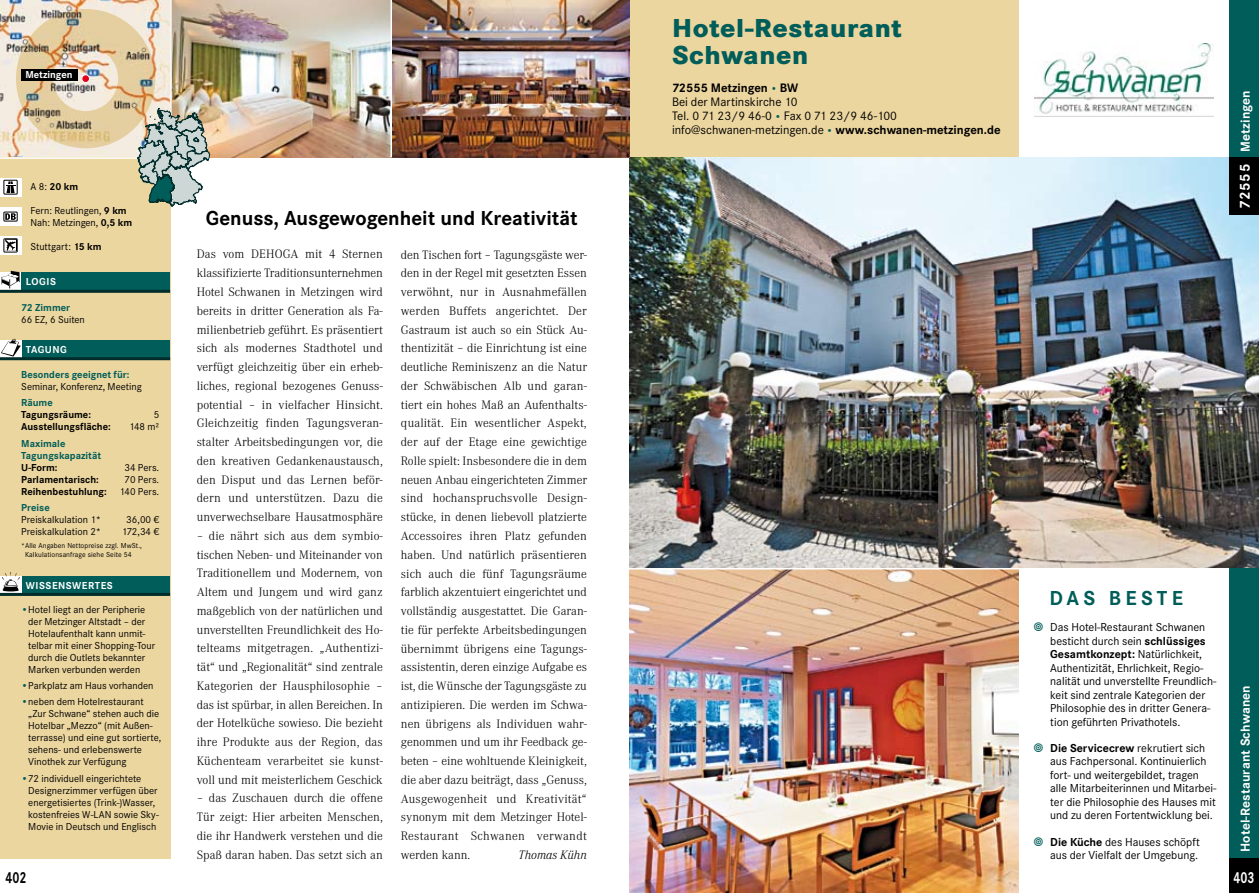
<style>
.page{position:relative;width:1259px;height:893px;background:#fff}
.page>*{position:absolute;margin:0;border:0;box-sizing:border-box;transform-origin:0 0}
.t1{font:800 27px/27px "Corporate S";letter-spacing:.025em;color:#005d59}
.t2{font:700 21px "Corporate S";color:#000}
.t3{font:700 21px "Corporate S";letter-spacing:.2em;color:#005d59}
.t4{font:700 16.5px "Corporate S";color:#fff;scale:.75 1}
.t5{font:700 16.5px "Corporate S";color:#000;scale:.75 1}
.t6{font:700 15px "Corporate S";letter-spacing:.05em;color:#fff}
.t7{font:700 13.5px "Corporate S";letter-spacing:.01em;color:#fff}
.t8{font:300 12.75px/18.8px "Corporate A";color:#000;text-align:justify}
.t9{font:12.75px/13.8px "Corporate S";color:#000}
.t10{font:italic 300 12.75px "Corporate A";color:#000}
.t11{font:12px/13.5px "Corporate S";color:#000}
.t12{font:10.5px/12px "Corporate S";color:#000}
.t13{font:700 10.5px/12px "Corporate S";color:#000;text-align:right}
.t14{font:700 10.5px/12px "Corporate S";color:#005d59}
.t15{font:700 10.5px "Corporate S";letter-spacing:.05em;color:#fff}
.t16{font:7.5px/9px "Corporate S";letter-spacing:.01em;color:#000}
.s1{font-weight:400}
.s2{font-weight:700}
.s3{font-weight:700;color:#005d59}
.s4{font-weight:700;font-size:10.5px;color:#005d59}
</style>
<div class="page">
<img style="left:0;top:0;width:402px;height:158px">
<div style="left:1229px;top:0;width:30px;height:893px;background:#005d59"></div>
<div style="left:0;top:157px;width:170px;height:702px;background:#ecd69f"></div>
<img style="left:629px;top:569px;width:389px;height:324px">
<div style="left:1229px;top:859px;width:30px;height:34px;background:#000"></div>
<div style="left:629px;top:0;width:389px;height:169px;background:#ecd69f"></div>
<img style="left:1034px;top:44px;width:179px;height:70px">
<img style="left:629px;top:157px;width:630px;height:411px">
<img style="left:392px;top:0;width:237px;height:157px">
<div style="left:1229px;top:157px;width:30px;height:58px;background:#000"></div>
<div style="left:21px;top:340px;width:149px;height:18px;background:#005d59"></div>
<div style="left:0;top:340px;width:21px;height:18px;background:#fff"></div>
<hr style="left:0;top:357px;width:170px;height:3px;background:#002d2b">
<svg style="left:1px;top:339px;width:20px;height:18px"></svg>
<svg style="left:0;top:207px;width:21px;height:19px"></svg>
<div style="left:3px;top:212px;width:15px;height:9px;border:1px solid #000"></div>
<svg style="left:5px;top:213px;width:11px;height:7px"></svg>
<div style="left:0;top:236px;width:21px;height:19px;background:#fff"></div>
<div style="left:3px;top:238px;width:15px;height:14px;border:1px solid #000"></div>
<svg style="left:5px;top:240px;width:11px;height:11px"></svg>
<div style="left:0;top:178px;width:21px;height:19px;background:#fff"></div>
<div style="left:3px;top:180px;width:15px;height:15px;border:1px solid #000"></div>
<div style="left:21px;top:576px;width:149px;height:18px;background:#005d59"></div>
<svg style="left:0;top:576px;width:21px;height:17px"></svg>
<hr style="left:0;top:593px;width:170px;height:3px;background:#002d2b">
<svg style="left:2px;top:572px;width:18px;height:19px"></svg>
<div style="left:0;top:273px;width:21px;height:18px;background:#d2d9d9"></div>
<div style="left:21px;top:273px;width:149px;height:18px;background:#005d59"></div>
<svg style="left:1px;top:271px;width:19px;height:18px"></svg>
<hr style="left:0;top:290px;width:170px;height:3px;background:#002d2b">
<hr style="left:390px;top:0;width:2px;height:157px;background:#fff">
<hr style="left:0;top:157px;width:171px;height:2px;background:#fff">
<hr style="left:170px;top:0;width:2px;height:151px;background:#fff">
<img style="left:6px;top:9px;width:204px;height:197px">
<p class="t15" style="left:26px;top:69px;width:49px">Metzingen</p>
<p class="t13" style="left:30px;top:181px;width:49px"><span class="s1">A 8:</span> 20 km</p>
<p class="t12" style="left:30px;top:205px;width:103px">Fern: Reutlingen, <span class="s2">9 km<br></span>Nah: Metzingen, <span class="s2">0,5 km</span></p>
<p class="t12" style="left:30px;top:241px;width:73px">Stuttgart: <span class="s2">15 km</span></p>
<p class="t15" style="left:26px;top:276px;width:32px">logis</p>
<p class="t14" style="left:21px;top:302px;width:50px">72 Zimmer</p>
<p class="t12" style="left:21px;top:314px;width:65px">66 EZ, 6 Suiten</p>
<p class="t15" style="left:26px;top:343px;width:8px">Tagu</p>
<p class="t15" style="left:53px;top:343px;width:15px">ng</p>
<p class="t14" style="left:21px;top:369px;width:110px">Besonders geeignet für:</p>
<p class="t12" style="left:21px;top:381px;width:122px">Seminar, Konferenz, Meeting</p>
<p class="t14" style="left:21px;top:397px;width:33px">Räume</p>
<p class="t13" style="left:21px;top:409px;width:71px">Tagungsräume:</p>
<p class="t12" style="left:154px;top:409px;width:7px">5</p>
<p class="t13" style="left:21px;top:421px;width:91px">Ausstellungsfläche:</p>
<p class="t12" style="left:129px;top:421px;width:32px">148 m²</p>
<p class="t14" style="left:21px;top:437px;width:81px">Maximale<br>Tagungskapazität</p>
<p class="t13" style="left:21px;top:461px;width:38px">U-Form:</p>
<p class="t12" style="left:124px;top:461px;width:36px">34 Pers.</p>
<p class="t13" style="left:21px;top:473px;width:79px">Parlamentarisch:</p>
<p class="t13" style="left:21px;top:473px;width:140px"><span class="s1">70 Pers.<br></span>Reihenbestuhlung: <span class="s1">140 Pers.</span></p>
<p class="t14" style="left:21px;top:502px;width:30px">Preise</p>
<p class="t12" style="left:21px;top:513px;width:81px">Preiskalkulation 1*</p>
<p class="t12" style="left:126px;top:513px;width:34px">36,00 €</p>
<p class="t12" style="left:21px;top:525px;width:81px">Preiskalkulation 2*</p>
<p class="t12" style="left:122px;top:525px;width:39px">172,34 €</p>
<p class="t16" style="left:25px;top:541px;width:118px;text-indent:-4px">*Alle Angaben Nettopreise zzgl. MwSt.,<br>Kalkulationsanfrage siehe Seite 54</p>
<p class="t15" style="left:26px;top:579px;width:88px">wissenswertes</p>
<p class="t12" style="left:28px;top:603px;width:128px;text-indent:-7px"><span class="s3">•</span>Hotel liegt an der Peripherie der Metzinger Altstadt – der<br>Hotelaufenthalt kann unmit&shy;telbar mit einer Shopping-Tour durch die Outlets bekannter<br>Marken verbunden werden</p>
<p class="t12" style="left:21px;top:680px;width:134px"><span class="s3">•</span>Parkplatz am Haus vorhanden</p>
<p class="t12" style="left:28px;top:696px;width:135px;text-indent:-7px"><span class="s3">•</span>neben dem Hotelrestaurant „Zur Schwane“ stehen auch die<br>Hotelbar „Mezzo“ (mit Außen&shy;terrasse) und eine gut sortierte, sehens- und erlebenswerte<br>Vinothek zur Verfügung</p>
<p class="t12" style="left:28px;top:772px;width:132px;text-indent:-7px"><span class="s3">•</span>72 individuell eingerichtete<br>Designerzimmer verfügen über energetisiertes (Trink-)Wasser, kostenfreies W-LAN sowie Sky-<br>Movie in Deutsch und Englisch</p>
<p class="t5" style="left:5px;top:868px;width:30px">402</p>
<h2 class="t2" style="left:206px;top:206px;width:373px">Genuss, Ausgewogenheit und Kreativität</h2>
<p class="t8" style="left:197px;top:245px;width:188px">Das vom DEHOGA mit 4 Sternen klassifizierte Traditionsunternehmen Hotel Schwanen in Metzingen wird bereits in dritter Generation als Fa&shy;milienbetrieb geführt. Es präsentiert sich als modernes Stadthotel und verfügt gleichzeitig über ein erheb&shy;liches, regional bezogenes Genuss&shy;potential – in vielfacher Hinsicht.<br>Gleichzeitig finden Tagungsveran&shy;stalter Arbeitsbedingungen vor, die den kreativen Gedankenaustausch, den Disput und das Lernen beför&shy;dern und unterstützen. Dazu die unverwechselbare Hausatmosphäre</p>
<p class="t8" style="left:197px;top:527px;width:188px">– die nährt sich aus dem symbio&shy;tischen Neben- und Miteinander von Traditionellem und Modernem, von Altem und Jungem und wird ganz maßgeblich von der natürlichen und unverstellten Freundlichkeit des Ho&shy;telteams mitgetragen. „Authentizi&shy;tät“ und „Regionalität“ sind zentrale Kategorien der Hausphilosophie – das ist spürbar, in allen Bereichen. In der Hotelküche sowieso. Die bezieht ihre Produkte aus der Region, das Küchenteam verarbeitet sie kunst&shy;voll und mit meisterlichem Geschick</p>
<p class="t8" style="left:197px;top:789px;width:188px">– das Zuschauen durch die offene Tür zeigt: Hier arbeiten Menschen, die ihr Handwerk verstehen und die Spaß daran haben. Das setzt sich an</p>
<p class="t8" style="left:401px;top:245px;width:188px">den Tischen fort – Tagungsgäste wer&shy;den in der Regel mit gesetzten Essen verwöhnt, nur in Ausnahmefällen werden Buffets angerichtet. Der Gastraum ist auch so ein Stück Au&shy;thentizität – die Einrichtung ist eine deutliche Reminiszenz an die Natur der Schwäbischen Alb und garan&shy;tiert ein hohes Maß an Aufenthalts&shy;qualität. Ein wesentlicher Aspekt, der auf der Etage eine gewichtige Rolle spielt: Insbesondere die in dem neuen Anbau eingerichteten Zimmer sind hochanspruchsvolle Design&shy;stücke, in denen liebevoll platzierte Accessoires ihren Platz gefunden haben. Und natürlich präsentieren sich auch die fünf Tagungsräume farblich akzentuiert eingerichtet und vollständig ausgestattet. Die Garan&shy;tie für perfekte Arbeitsbedingungen übernimmt übrigens eine Tagungs&shy;assistentin, deren einzige Aufgabe es ist, die Wünsche der Tagungsgäste zu antizipieren. Die werden im Schwa&shy;nen übrigens als Individuen wahr&shy;genommen und um ihr Feedback ge&shy;beten – eine wohltuende Kleinigkeit, die aber dazu beiträgt, dass „Genuss, Ausgewogenheit und Kreativität“ synonym mit dem Metzinger Hotel-Restaurant Schwanen verwandt werden kann.</p>
<p class="t10" style="left:518px;top:847px;width:70px">Thomas Kühn</p>
<h1 class="t1" style="left:672px;top:15px;width:231px">Hotel-Restaurant<br>Schwanen</h1>
<p class="t9" style="left:672px;top:81px;width:330px"><span class="s2">72555 Metzingen</span> <span class="s4">•</span> <span class="s2">BW<br></span>Bei der Martinskirche 10<br>Tel. 0 71 23/9 46-0 <span class="s4">•</span> Fax 0 71 23/9 46-100 info@schwanen-metzingen.de <span class="s4">•</span> <span class="s2">www.schwanen-metzingen.de</span></p>
<p class="t7" style="left:1237px;top:152px;width:63px;rotate:-90deg">Metzingen</p>
<p class="t6" style="left:1236px;top:209px;width:47px;rotate:-90deg">72555</p>
<h2 class="t3" style="left:1049px;top:586px;width:135px">Das Beste</h2>
<p class="t11" style="left:1050px;top:621px;width:168px">Das Hotel-Restaurant Schwanen besticht durch sein <span class="s2">schlüssiges Gesamtkonzept:</span> Natürlichkeit, Authentizität, Ehrlichkeit, Regio&shy;nalität und unverstellte Freundlich&shy;keit sind zentrale Kategorien der Philosophie des in dritter Genera&shy;tion geführten Privathotels.</p>
<p class="t11" style="left:1050px;top:741px;width:168px"><span class="s2">Die Servicecrew</span> rekrutiert sich aus Fachpersonal. Kontinuierlich fort- und weitergebildet, tragen alle Mitarbeiterinnen und Mitarbei&shy;ter die Philosophie des Hauses mit und zu deren Fortentwicklung bei.</p>
<p class="t11" style="left:1050px;top:835px;width:151px"><span class="s2">Die Küche</span> des Hauses schöpft aus der Vielfalt der Umgebung.</p>
<p class="t7" style="left:1237px;top:852px;width:168px;rotate:-90deg">Hotel-Restaurant Schwanen</p>
<p class="t4" style="left:1233px;top:868px;width:30px">403</p>
</div>
